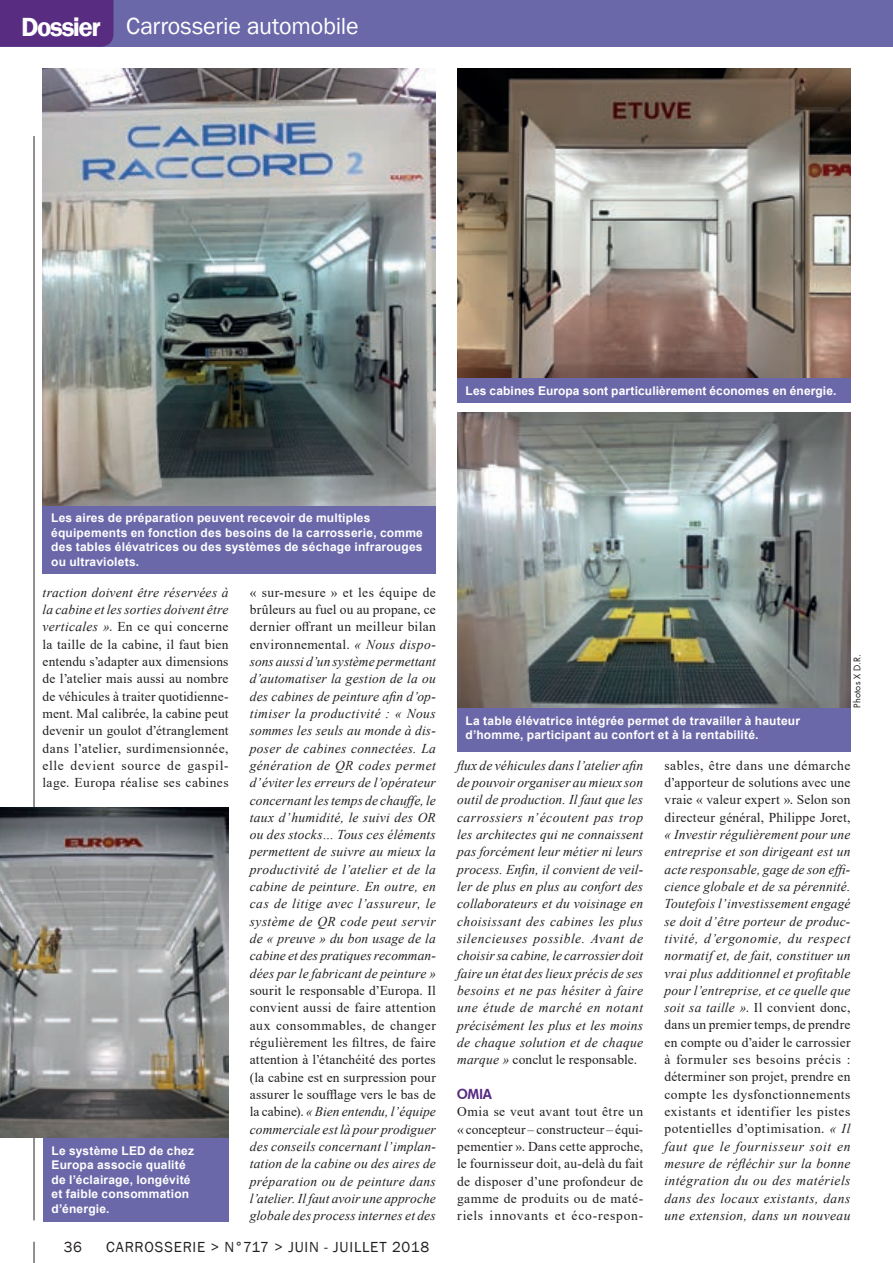
<style>
.page{position:relative;width:893px;height:1263px;background:#fff}
.page>*{position:absolute;margin:0;border:0;box-sizing:border-box;transform-origin:0 0}
.t1{font:24px "Franklin Gothic";letter-spacing:-.01em;color:#fff}
.t2{font:15px "Franklin Gothic";letter-spacing:.05em;color:#231f20}
.t3{font:italic 13.5px/17.2px "Times New Roman";letter-spacing:.02em;color:#231f20;text-align:justify}
.t4{font:13.5px/17.2px "Times New Roman";letter-spacing:.025em;color:#231f20;text-align:justify}
.t5{font:800 13.5px "Futura";color:#582c81}
.t6{font:700 12px/14.4px "Arial";letter-spacing:.015em;color:#fff}
.t7{font:9px "Futura";letter-spacing:.02em;color:#231f20}
.s1{font-weight:600;font-size:27px}
.s2{font-style:italic}
.s3{font-style:normal}
</style>
<div class="page">
<hr style="left:34px;top:136px;width:1px;height:1084px;background:#231f20">
<div style="left:43px;top:1113px;width:186px;height:109px;background:#6b68aa"></div>
<div style="left:457px;top:377px;width:393px;height:26px;background:#6b68aa"></div>
<div style="left:457px;top:663px;width:393px;height:88px;background:#6b68aa"></div>
<div style="left:43px;top:490px;width:393px;height:84px;background:#6b68aa"></div>
<img style="left:43px;top:68px;width:393px;height:437px">
<img style="left:457px;top:412px;width:393px;height:295px">
<img style="left:457px;top:68px;width:393px;height:309px">
<img style="left:0;top:808px;width:228px;height:330px">
<div style="left:0;top:0;width:872px;height:47px;background:#6b68aa"></div>
<div style="left:870px;top:0;width:23px;height:47px;background:#6b68aa"></div>
<svg style="left:34px;top:1242px;width:1px;height:21px"></svg>
<div style="left:0;top:0;width:113px;height:47px;background:#582c81"></div>
<h1 class="t1" style="left:21px;top:11px;width:339px"><span class="s1">Dossier</span> Carrosserie automobile</h1>
<p class="t6" style="left:466px;top:383px;width:372px">Les cabines Europa sont particulièrement économes en énergie.</p>
<p class="t6" style="left:51px;top:511px;width:373px">Les aires de préparation peuvent recevoir de multiples équipements en fonction des besoins de la carrosserie, comme des tables élévatrices ou des systèmes de séchage infrarouges ou ultraviolets.</p>
<p class="t4" style="left:43px;top:583px;width:188px"><span class="s2">traction doivent être réservées à la cabine et les sorties doivent être verticales »</span>. En ce qui concerne la taille de la cabine, il faut bien entendu s’adapter aux dimensions de l’atelier mais aussi au nombre de véhicules à traiter quotidienne&shy;ment. Mal calibrée, la cabine peut devenir un goulot d’étranglement dans l’atelier, surdimensionnée, elle devient source de gaspil&shy;lage. Europa réalise ses cabines</p>
<p class="t3" style="left:250px;top:583px;width:188px"><span class="s3">« sur-mesure » et les équipe de brûleurs au fuel ou au propane, ce dernier offrant un meilleur bilan environnemental.</span> « Nous dispo&shy;sons aussi d’un système permettant d’automatiser la gestion de la ou des cabines de peinture afin d’op&shy;timiser la productivité : « Nous sommes les seuls au monde à dis&shy;poser de cabines connectées. La génération de QR codes permet d’éviter les erreurs de l’opérateur concernant les temps de chauffe, le taux d’humidité, le suivi des OR ou des stocks… Tous ces éléments permettent de suivre au mieux la productivité de l’atelier et de la cabine de peinture. En outre, en cas de litige avec l’assureur, le système de QR code peut servir de « preuve » du bon usage de la cabine et des pratiques recomman&shy;dées par le fabricant de peinture »</p>
<p class="t4" style="left:250px;top:981px;width:188px">sourit le responsable d’Europa. Il convient aussi de faire attention aux consommables, de changer régulièrement les filtres, de faire attention à l’étanchéité des portes (la cabine est en surpression pour assurer le soufflage vers le bas de la cabine). <span class="s2">« Bien entendu, l’équipe commerciale est là pour prodiguer des conseils concernant l’implan&shy;tation de la cabine ou des aires de préparation ou de peinture dans l’atelier. Il faut avoir une approche globale des process internes et des</span></p>
<p class="t6" style="left:52px;top:1144px;width:144px">Le système LED de chez<br>Europa associe qualité de l’éclairage, longévité et faible consommation d’énergie.</p>
<p class="t2" style="left:64px;top:1238px;width:20px">36</p>
<p class="t2" style="left:106px;top:1238px;width:324px">carrosserie &gt; n°717 &gt; Juin - Juillet 2018</p>
<p class="t6" style="left:466px;top:713px;width:336px">La table élévatrice intégrée permet de travailler à hauteur d’homme, participant au confort et à la rentabilité.</p>
<p class="t7" style="left:851px;top:707px;width:54px;rotate:-90deg">Photos X D.R.</p>
<p class="t3" style="left:457px;top:756px;width:188px">flux de véhicules dans l’atelier afin de pouvoir organiser au mieux son outil de production. Il faut que les carrossiers n’écoutent pas trop les architectes qui ne connaissent pas forcément leur métier ni leurs process. Enfin, il convient de veil&shy;ler de plus en plus au confort des collaborateurs et du voisinage en choisissant des cabines les plus silencieuses possible. Avant de choisir sa cabine, le carrossier doit faire un état des lieux précis de ses besoins et ne pas hésiter à faire une étude de marché en notant précisément les plus et les moins de chaque solution et de chaque marque » <span class="s3">conclut le responsable.</span></p>
<p class="t5" style="left:457px;top:1085px;width:35px">Omia</p>
<p class="t4" style="left:457px;top:1102px;width:188px">Omia se veut avant tout être un « concepteur – constructeur – équi&shy;pementier ». Dans cette approche, le fournisseur doit, au-delà du fait de disposer d’une profondeur de gamme de produits ou de maté&shy;riels innovants et éco-respon-</p>
<p class="t4" style="left:664px;top:756px;width:188px">sables, être dans une démarche d’apporteur de solutions avec une vraie « valeur expert ». Selon son directeur général, Philippe Joret,</p>
<p class="t3" style="left:664px;top:825px;width:188px">« Investir régulièrement pour une entreprise et son dirigeant est un acte responsable, gage de son effi&shy;cience globale et de sa pérennité.<br>Toutefois l’investissement engagé se doit d’être porteur de produc&shy;tivité, d’ergonomie, du respect normatif et, de fait, constituer un vrai plus additionnel et profitable pour l’entreprise, et ce quelle que soit sa taille »<span class="s3">. Il convient donc, dans un premier temps, de prendre en compte ou d’aider le carrossier à formuler ses besoins précis : déterminer son projet, prendre en compte les dysfonctionnements existants et identifier les pistes potentielles d’optimisation.</span> « Il faut que le fournisseur soit en mesure de réfléchir sur la bonne intégration du ou des matériels dans des locaux existants, dans une extension, dans un nouveau</p>
</div>
